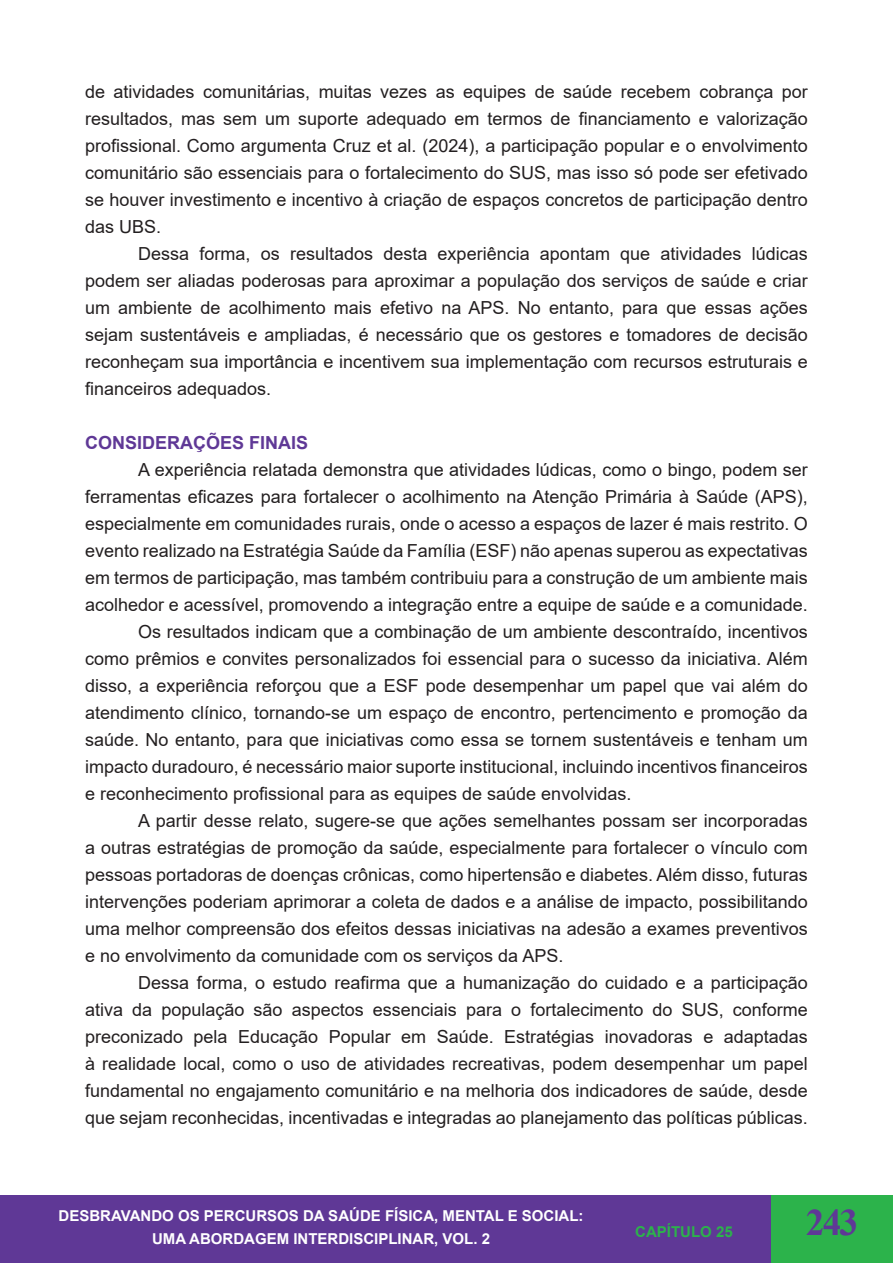
<style>
.page{position:relative;width:893px;height:1263px;background:#fff}
.page>*{position:absolute;margin:0;border:0;box-sizing:border-box;transform-origin:0 0}
.t1{font:700 37.5px "Times New Roman";color:#5f3896}
.t2{font:18px/27px "Arial";color:#231f20;text-align:justify}
.t3{font:700 18px "Arial";color:#5f3896}
.t4{font:700 15px/22.5px "Arial";color:#fff;text-align:center}
.t5{font:700 15px "Arial";color:#2cb34b}
</style>
<div class="page">
<div style="left:0;top:1196px;width:893px;height:67px;background:#5f3896"></div>
<hr style="left:0;top:1196px;width:1px;height:67px;background:#2cb34b">
<div style="left:771px;top:1196px;width:122px;height:67px;background:#2cb34b"></div>
<p class="t2" style="left:85px;top:78px;width:724px">de atividades comunitárias, muitas vezes as equipes de saúde recebem cobrança por resultados, mas sem um suporte adequado em termos de financiamento e valorização profissional. Como argumenta Cruz et al. (2024), a participação popular e o envolvimento comunitário são essenciais para o fortalecimento do SUS, mas isso só pode ser efetivado se houver investimento e incentivo à criação de espaços concretos de participação dentro das UBS.</p>
<p class="t2" style="left:85px;top:240px;width:724px;text-indent:53px">Dessa forma, os resultados desta experiência apontam que atividades lúdicas podem ser aliadas poderosas para aproximar a população dos serviços de saúde e criar um ambiente de acolhimento mais efetivo na APS. No entanto, para que essas ações sejam sustentáveis e ampliadas, é necessário que os gestores e tomadores de decisão reconheçam sua importância e incentivem sua implementação com recursos estruturais e financeiros adequados.</p>
<p class="t3" style="left:85px;top:430px;width:225px">CONSIDERAÇÕES FINAIS</p>
<p class="t2" style="left:85px;top:456px;width:724px;text-indent:53px">A experiência relatada demonstra que atividades lúdicas, como o bingo, podem ser ferramentas eficazes para fortalecer o acolhimento na Atenção Primária à Saúde (APS), especialmente em comunidades rurais, onde o acesso a espaços de lazer é mais restrito. O evento realizado na Estratégia Saúde da Família (ESF) não apenas superou as expectativas em termos de participação, mas também contribuiu para a construção de um ambiente mais acolhedor e acessível, promovendo a integração entre a equipe de saúde e a comunidade.</p>
<p class="t2" style="left:85px;top:618px;width:724px;text-indent:53px">Os resultados indicam que a combinação de um ambiente descontraído, incentivos como prêmios e convites personalizados foi essencial para o sucesso da iniciativa. Além disso, a experiência reforçou que a ESF pode desempenhar um papel que vai além do atendimento clínico, tornando-se um espaço de encontro, pertencimento e promoção da saúde. No entanto, para que iniciativas como essa se tornem sustentáveis e tenham um impacto duradouro, é necessário maior suporte institucional, incluindo incentivos financeiros e reconhecimento profissional para as equipes de saúde envolvidas.</p>
<p class="t2" style="left:85px;top:807px;width:724px;text-indent:53px">A partir desse relato, sugere-se que ações semelhantes possam ser incorporadas a outras estratégias de promoção da saúde, especialmente para fortalecer o vínculo com pessoas portadoras de doenças crônicas, como hipertensão e diabetes. Além disso, futuras intervenções poderiam aprimorar a coleta de dados e a análise de impacto, possibilitando uma melhor compreensão dos efeitos dessas iniciativas na adesão a exames preventivos e no envolvimento da comunidade com os serviços da APS.</p>
<p class="t2" style="left:85px;top:969px;width:724px;text-indent:53px">Dessa forma, o estudo reafirma que a humanização do cuidado e a participação ativa da população são aspectos essenciais para o fortalecimento do SUS, conforme preconizado pela Educação Popular em Saúde. Estratégias inovadoras e adaptadas à realidade local, como o uso de atividades recreativas, podem desempenhar um papel fundamental no engajamento comunitário e na melhoria dos indicadores de saúde, desde que sejam reconhecidas, incentivadas e integradas ao planejamento das políticas públicas.</p>
<p class="t4" style="left:59px;top:1205px;width:527px">DESBRAVANDO OS PERCURSOS DA SAÚDE FÍSICA, MENTAL E SOCIAL:<br>UMA ABORDAGEM INTERDISCIPLINAR, VOL. 2</p>
<p class="t5" style="left:635px;top:1221px;width:99px">CAPÍTULO 25</p>
<h1 class="t1" style="left:806px;top:1195px;width:54px">243</h1>
</div>
